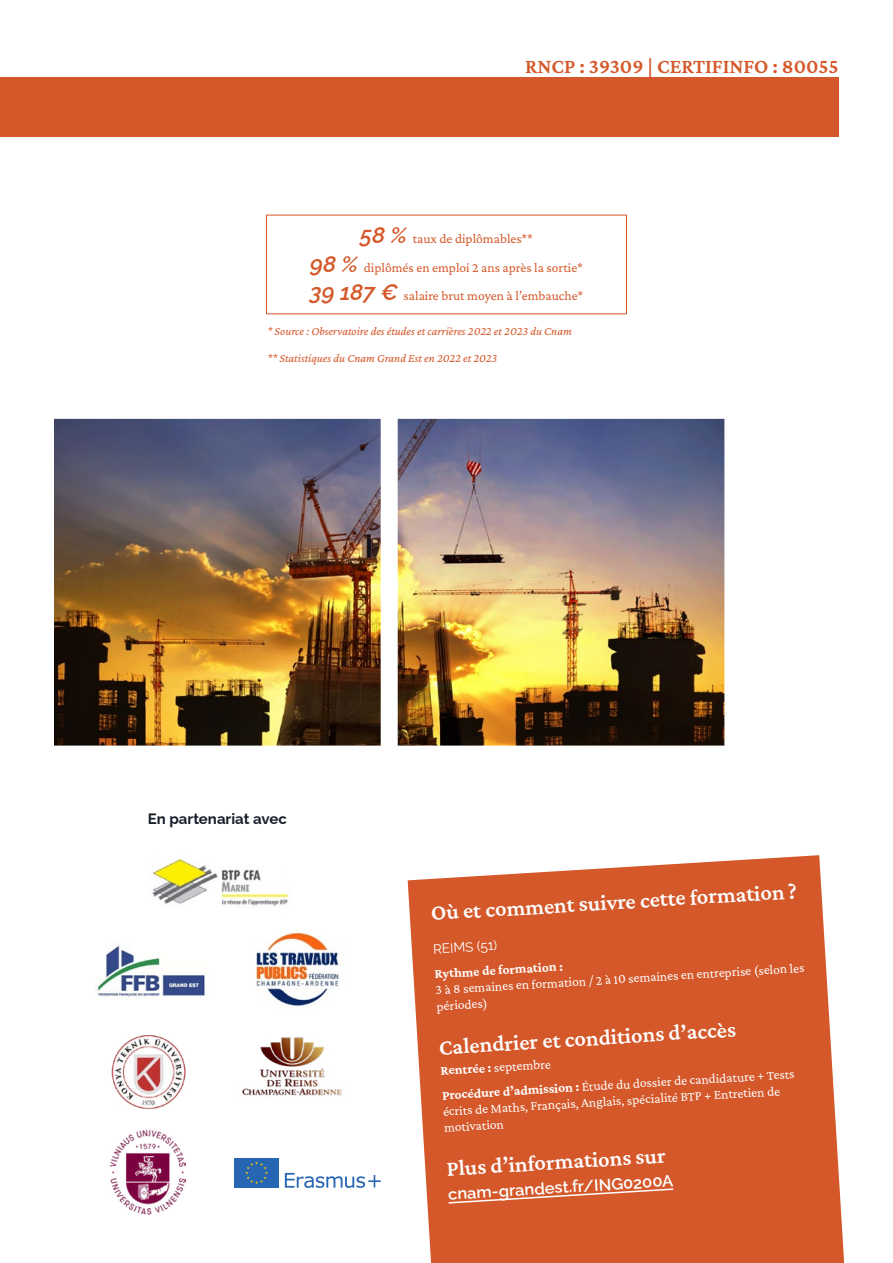
<style>
.page{position:relative;width:893px;height:1263px;background:#fff}
.page>*{position:absolute;margin:0;border:0;box-sizing:border-box;transform-origin:0 0}
.t1{font:600 22.5px "Crimson Pro";color:#fff}
.t2{font:600 21px "Crimson Pro";color:#d4582a}
.t3{font:600 16.5px "Raleway";color:#fff}
.t4{font:700 15px "Raleway";color:#171e2b}
.t5{font:13.5px/17.7px "Crimson Pro";color:#fff}
.t6{font:13.5px/28.8px "Crimson Pro";color:#d4582a;text-align:center}
.t7{font:700 13.5px "Crimson Pro";color:#fff}
.t8{font:13.5px "Raleway";color:#fff}
.t9{font:italic 12px "Crimson Pro";color:#d4582a}
.s1{font-family:"Raleway";font-weight:600;font-style:italic;font-size:22.5px}
.s2{font-weight:700}
</style>
<div class="page">
<div style="left:0;top:77px;width:839px;height:60px;background:#d4582a"></div>
<svg style="left:408px;top:855px;width:436px;height:408px;fill:#d4582a"></svg>
<svg style="left:447px;top:1187px;width:228px;height:17px"></svg>
<img style="left:152px;top:859px;width:137px;height:47px">
<img style="left:242px;top:1037px;width:100px;height:59px">
<img style="left:94px;top:945px;width:112px;height:55px">
<img style="left:255px;top:932px;width:84px;height:75px">
<svg style="left:285px;top:1173px;width:96px;height:15px"></svg>
<div style="left:235px;top:1158px;width:44px;height:30px;background:#2666b3"></div>
<svg style="left:245px;top:1161px;width:23px;height:23px"></svg>
<img style="left:54px;top:419px;width:670px;height:326px">
<img style="left:111px;top:1131px;width:74px;height:83px">
<img style="left:111px;top:1034px;width:75px;height:76px">
<h2 class="t2" style="left:525px;top:53px;width:315px">RNCP : 39309 | CERTIFINFO : 80055</h2>
<p class="t6" style="left:310px;top:224px;width:275px"><span class="s1">58 %</span> taux de diplômables**<br><span class="s1">98 %</span> diplômés en emploi 2 ans après la sortie*<br><span class="s1">39 187 €</span> salaire brut moyen à l’embauche*</p>
<p class="t9" style="left:267px;top:323px;width:306px">* Source : Observatoire des études et carrières 2022 et 2023 du Cnam</p>
<p class="t9" style="left:267px;top:351px;width:232px">** Statistiques du Cnam Grand Est en 2022 et 2023</p>
<p class="t4" style="left:148px;top:806px;width:141px">En partenariat avec</p>
<h1 class="t1" style="left:430px;top:897px;width:368px;rotate:-3deg">Où et comment suivre cette formation ?</h1>
<p class="t8" style="left:433px;top:938px;width:66px;rotate:-3deg">REIMS (51)</p>
<p class="t7" style="left:434px;top:965px;width:130px;rotate:-3deg">Rythme de formation :</p>
<p class="t5" style="left:435px;top:979px;width:371px;rotate:-3deg">3 à 8 semaines en formation / 2 à 10 semaines en entreprise (selon les périodes)</p>
<h1 class="t1" style="left:438px;top:1031px;width:299px;rotate:-3deg">Calendrier et conditions d’accès</h1>
<p class="t5" style="left:440px;top:1058px;width:355px;line-height:23.2px;rotate:-3deg"><span class="s2">Rentrée :</span> septembre<br><span class="s2">Procédure d’admission :</span> Étude du dossier de candidature + Tests</p>
<p class="t5" style="left:443px;top:1101px;width:339px;rotate:-3deg">écrits de Maths, Français, Anglais, spécialité BTP + Entretien de motivation</p>
<h1 class="t1" style="left:446px;top:1153px;width:221px;rotate:-3deg">Plus d’informations sur</h1>
<p class="t3" style="left:447px;top:1180px;width:227px;rotate:-3deg">cnam-grandest.fr/ING0200A</p>
</div>
